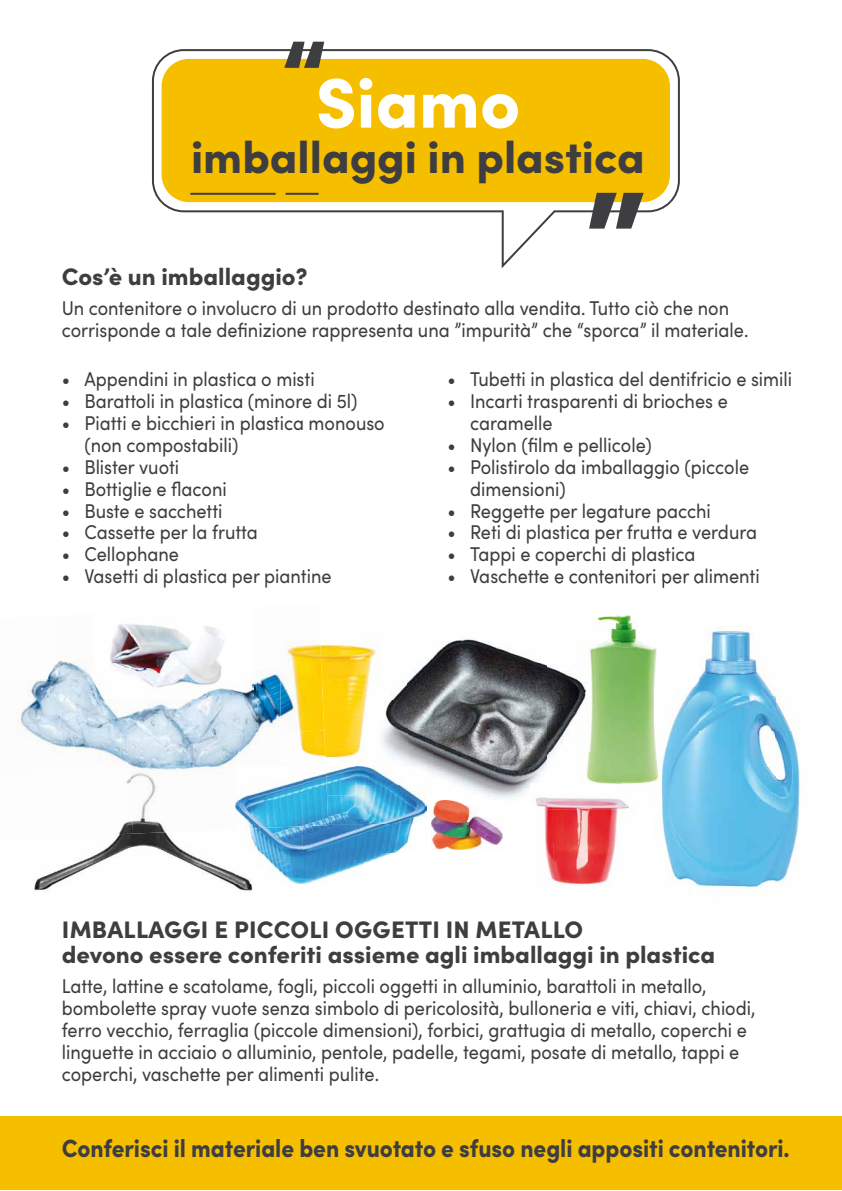
<style>
.page{position:relative;width:842px;height:1191px;background:#fff}
.page>*{position:absolute;margin:0;border:0;box-sizing:border-box;transform-origin:0 0}
.t1{font:900 70.2px "Sofia Pro";color:#fff}
.t2{font:900 44.8px "Sofia Pro";color:#3e3d40}
.t3{font:900 24.9px "Sofia Pro";letter-spacing:-.005em;color:#3e3d40;scale:.91 1}
.t4{font:900 23.9px/25.9px "Sofia Pro";color:#3e3d40}
.t5{font:19.9px/21.9px "Sofia Pro";color:#3e3d40;scale:.91 1}
</style>
<div class="page">
<img style="left:400px;top:639px;width:147px;height:166px">
<img style="left:324px;top:639px;width:109px;height:122px">
<img style="left:530px;top:783px;width:94px;height:103px">
<svg style="left:152px;top:49px;width:528px;height:219px"></svg>
<div style="left:162px;top:59px;width:508px;height:143px;background:#f5bf00;border-radius:27px"></div>
<svg style="left:284px;top:42px;width:40px;height:26px"></svg>
<svg style="left:589px;top:193px;width:55px;height:36px"></svg>
<hr style="left:190px;top:193px;width:86px;height:2px;background:#3e3d40">
<hr style="left:286px;top:193px;width:33px;height:2px;background:#3e3d40">
<div style="left:0;top:1116px;width:841px;height:73px;background:#f5bf00"></div>
<img style="left:47px;top:664px;width:9px;height:15px">
<img style="left:56px;top:660px;width:35px;height:19px">
<img style="left:17px;top:679px;width:42px;height:60px">
<img style="left:59px;top:677px;width:66px;height:62px">
<img style="left:125px;top:700px;width:66px;height:39px">
<img style="left:191px;top:682px;width:65px;height:54px">
<img style="left:256px;top:669px;width:24px;height:64px">
<img style="left:40px;top:739px;width:87px;height:24px">
<img style="left:127px;top:736px;width:66px;height:35px">
<img style="left:193px;top:733px;width:66px;height:36px">
<img style="left:280px;top:640px;width:44px;height:90px">
<img style="left:299px;top:730px;width:27px;height:31px">
<img style="left:94px;top:624px;width:63px;height:74px">
<img style="left:157px;top:626px;width:64px;height:72px">
<img style="left:221px;top:638px;width:32px;height:60px">
<img style="left:431px;top:800px;width:71px;height:50px">
<img style="left:34px;top:833px;width:269px;height:59px">
<img style="left:126px;top:779px;width:4px;height:5px">
<img style="left:130px;top:771px;width:167px;height:29px">
<img style="left:34px;top:821px;width:99px;height:17px">
<img style="left:132px;top:795px;width:103px;height:38px">
<img style="left:328px;top:766px;width:28px;height:29px">
<img style="left:328px;top:795px;width:36px;height:29px">
<img style="left:364px;top:805px;width:62px;height:19px">
<img style="left:303px;top:824px;width:109px;height:59px">
<img style="left:356px;top:766px;width:70px;height:39px">
<img style="left:235px;top:766px;width:24px;height:3px">
<img style="left:297px;top:768px;width:31px;height:58px">
<img style="left:235px;top:829px;width:68px;height:54px">
<img style="left:235px;top:800px;width:68px;height:29px">
<img style="left:699px;top:627px;width:77px;height:175px">
<img style="left:776px;top:696px;width:24px;height:187px">
<img style="left:662px;top:802px;width:114px;height:86px">
<img style="left:597px;top:615px;width:57px;height:36px">
<img style="left:621px;top:651px;width:33px;height:136px">
<img style="left:547px;top:629px;width:74px;height:154px">
<img style="left:547px;top:783px;width:92px;height:26px">
<img style="left:547px;top:581px;width:152px;height:7px">
<img style="left:654px;top:648px;width:45px;height:161px">
<h1 class="t1" style="left:316px;top:48px;width:206px">Siamo</h1>
<h2 class="t2" style="left:191px;top:122px;width:455px">imballaggi in plastica</h2>
<p class="t4" style="left:62px;top:262px;width:247px">Cos’è un imballaggio?</p>
<p class="t5" style="left:62px;top:296px;width:756px">Un contenitore o involucro di un prodotto destinato alla vendita. Tutto ciò che non corrisponde a tale definizione rappresenta una ”impurità” che “sporca” il materiale.</p>
<p class="t5" style="left:62px;top:367px;width:279px">• Appendini in plastica o misti</p>
<p class="t5" style="left:62px;top:389px;width:327px">• Barattoli in plastica (minore di 5l)</p>
<p class="t5" style="left:84px;top:411px;width:332px;text-indent:-23px">• Piatti e bicchieri in plastica monouso (non compostabili)</p>
<p class="t5" style="left:62px;top:454px;width:131px">• Blister vuoti</p>
<p class="t5" style="left:62px;top:476px;width:183px">• Bottiglie e flaconi</p>
<p class="t5" style="left:62px;top:498px;width:178px">• Buste e sacchetti</p>
<p class="t5" style="left:62px;top:520px;width:217px">• Cassette per la frutta</p>
<p class="t5" style="left:62px;top:542px;width:130px">• Cellophane</p>
<p class="t5" style="left:62px;top:564px;width:298px">• Vasetti di plastica per piantine</p>
<p class="t5" style="left:447px;top:367px;width:380px">• Tubetti in plastica del dentifricio e simili</p>
<p class="t5" style="left:470px;top:389px;width:285px;text-indent:-23px">• Incarti trasparenti di brioches e caramelle</p>
<p class="t5" style="left:447px;top:433px;width:226px">• Nylon (film e pellicole)</p>
<p class="t5" style="left:470px;top:454px;width:308px;text-indent:-23px">• Polistirolo da imballaggio (piccole dimensioni)</p>
<p class="t5" style="left:447px;top:498px;width:291px">• Reggette per legature pacchi</p>
<p class="t5" style="left:447px;top:520px;width:342px">• Reti di plastica per frutta e verdura</p>
<p class="t5" style="left:447px;top:542px;width:274px">• Tappi e coperchi di plastica</p>
<p class="t5" style="left:447px;top:564px;width:345px">• Vaschette e contenitori per alimenti</p>
<p class="t4" style="left:62px;top:914px;width:655px">IMBALLAGGI E PICCOLI OGGETTI IN METALLO<br>devono essere conferiti assieme agli imballaggi in plastica</p>
<p class="t5" style="left:62px;top:974px;width:764px">Latte, lattine e scatolame, fogli, piccoli oggetti in alluminio, barattoli in metallo, bombolette spray vuote senza simbolo di pericolosità, bulloneria e viti, chiavi, chiodi, ferro vecchio, ferraglia (piccole dimensioni), forbici, grattugia di metallo, coperchi e linguette in acciaio o alluminio, pentole, padelle, tegami, posate di metallo, tappi e coperchi, vaschette per alimenti pulite.</p>
<p class="t3" style="left:62px;top:1128px;width:801px">Conferisci il materiale ben svuotato e sfuso negli appositi contenitori.</p>
</div>
